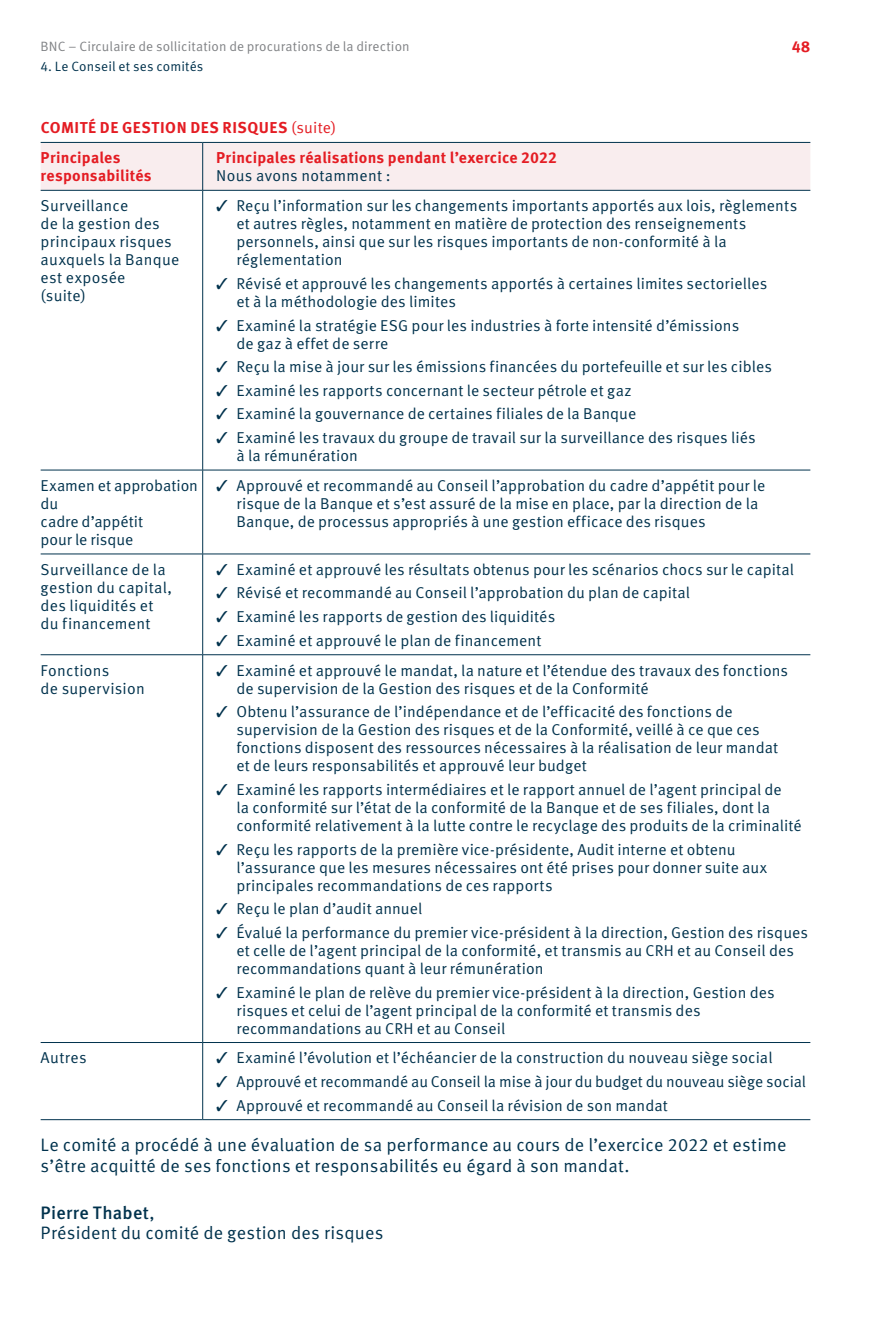
<style>
.page{position:relative;width:871px;height:1337px;background:#fff}
.page>*{position:absolute;margin:0;border:0;box-sizing:border-box;transform-origin:0 0}
.Bullet{font:18px/20.2px "Meta Pro Norm";letter-spacing:.01em;color:#00324d}
.Bullet-2{font:15.75px/18px "Meta Pro Norm";letter-spacing:.005em;color:#00324d}
.Tableau-titre-rouge{font:700 15.75px/18px "Meta Pro";letter-spacing:.015em;color:#e41c23}
.Tableau-titre-rouge-2{font:700 15.75px "Meta Pro";letter-spacing:.035em;color:#e41c23}
.Texte-Demi-Space-aft{font:15.75px "Meta Pro Norm";letter-spacing:.02em;color:#00324d}
.t1{font:13.5px "Meta Pro Norm";letter-spacing:.005em;color:#808285}
.t2{font:13.5px "Meta Pro Norm";letter-spacing:.015em;color:#00324d}
.s1{font-family:"Meta Pro Norm";font-weight:400}
.s2{font-family:"Meta Pro";font-weight:500}
</style>
<div class="page">
<div style="left:41px;top:143px;width:769px;height:47px;background:#f9edee"></div>
<hr style="left:202px;top:143px;width:1px;height:47px;background:#00324d">
<hr style="left:202px;top:191px;width:1px;height:279px;background:#00324d">
<hr style="left:202px;top:470px;width:1px;height:83px;background:#00324d">
<hr style="left:202px;top:554px;width:1px;height:100px;background:#00324d">
<hr style="left:202px;top:655px;width:1px;height:387px;background:#00324d">
<hr style="left:202px;top:1042px;width:1px;height:77px;background:#00324d">
<hr style="left:41px;top:190px;width:162px;height:1px;background:#00324d">
<hr style="left:203px;top:190px;width:607px;height:1px;background:#00324d">
<hr style="left:41px;top:469px;width:162px;height:1px;background:#00324d">
<hr style="left:203px;top:469px;width:607px;height:1px;background:#00324d">
<hr style="left:41px;top:553px;width:162px;height:1px;background:#00324d">
<hr style="left:203px;top:553px;width:607px;height:1px;background:#00324d">
<hr style="left:41px;top:1042px;width:162px;height:1px;background:#00324d">
<hr style="left:203px;top:1042px;width:607px;height:1px;background:#00324d">
<hr style="left:41px;top:1119px;width:162px;height:1px;background:#00324d">
<hr style="left:203px;top:1119px;width:607px;height:1px;background:#00324d">
<hr style="left:41px;top:654px;width:162px;height:1px;background:#00324d">
<hr style="left:203px;top:654px;width:607px;height:1px;background:#00324d">
<hr style="left:41px;top:142px;width:162px;height:1px;background:#00324d">
<hr style="left:203px;top:142px;width:607px;height:1px;background:#00324d">
<p class="t1" style="left:40px;top:36px;width:371px">BNC – Circulaire de sollicitation de procurations de la direction</p>
<p class="t2" style="left:40px;top:56px;width:164px">4. Le Conseil et ses comités</p>
<p class="Tableau-titre-rouge-2" style="left:41px;top:116px;width:297px">COMITÉ DE GESTION DES RISQUES <span class="s1">(suite)</span></p>
<p class="Tableau-titre-rouge" style="left:41px;top:148px;width:113px">Principales responsabilités</p>
<p class="Tableau-titre-rouge" style="left:216px;top:148px;width:342px">Principales réalisations pendant l’exercice 2022</p>
<p class="Texte-Demi-Space-aft" style="left:216px;top:164px;width:176px">Nous avons notamment :</p>
<p class="Tableau-titre-rouge" style="left:792px;top:37px;width:20px">48</p>
<p class="Bullet-2" style="left:41px;top:196px;width:140px">Surveillance<br>de la gestion des principaux risques auxquels la Banque est exposée<br>(suite)</p>
<p class="Bullet-2" style="left:236px;top:196px;width:562px;text-indent:-20px">✓ Reçu l’information sur les changements importants apportés aux lois, règlements et autres règles, notamment en matière de protection des renseignements personnels, ainsi que sur les risques importants de non-conformité à la réglementation</p>
<p class="Bullet-2" style="left:236px;top:273px;width:532px;text-indent:-20px">✓ Révisé et approuvé les changements apportés à certaines limites sectorielles et à la méthodologie des limites</p>
<p class="Bullet-2" style="left:236px;top:315px;width:504px;text-indent:-20px">✓ Examiné la stratégie ESG pour les industries à forte intensité d’émissions de gaz à effet de serre</p>
<p class="Bullet-2" style="left:216px;top:357px;width:557px">✓ Reçu la mise à jour sur les émissions financées du portefeuille et sur les cibles</p>
<p class="Bullet-2" style="left:216px;top:380px;width:417px">✓ Examiné les rapports concernant le secteur pétrole et gaz</p>
<p class="Bullet-2" style="left:216px;top:404px;width:422px">✓ Examiné la gouvernance de certaines filiales de la Banque</p>
<p class="Bullet-2" style="left:236px;top:427px;width:521px;text-indent:-20px">✓ Examiné les travaux du groupe de travail sur la surveillance des risques liés à la rémunération</p>
<p class="Bullet-2" style="left:41px;top:475px;width:159px">Examen et approbation du<br>cadre d’appétit<br>pour le risque</p>
<p class="Bullet-2" style="left:236px;top:475px;width:530px;text-indent:-20px">✓ Approuvé et recommandé au Conseil l’approbation du cadre d’appétit pour le risque de la Banque et s’est assuré de la mise en place, par la direction de la<br>Banque, de processus appropriés à une gestion efficace des risques</p>
<p class="Bullet-2" style="left:41px;top:559px;width:133px">Surveillance de la gestion du capital, des liquidités et du financement</p>
<p class="Bullet-2" style="left:216px;top:559px;width:579px">✓ Examiné et approuvé les résultats obtenus pour les scénarios chocs sur le capital</p>
<p class="Bullet-2" style="left:216px;top:583px;width:475px">✓ Révisé et recommandé au Conseil l’approbation du plan de capital</p>
<p class="Bullet-2" style="left:216px;top:606px;width:340px">✓ Examiné les rapports de gestion des liquidités</p>
<p class="Bullet-2" style="left:216px;top:630px;width:327px">✓ Examiné et approuvé le plan de financement</p>
<p class="Bullet-2" style="left:41px;top:660px;width:106px">Fonctions<br>de supervision</p>
<p class="Bullet-2" style="left:236px;top:660px;width:553px;text-indent:-20px">✓ Examiné et approuvé le mandat, la nature et l’étendue des travaux des fonctions de supervision de la Gestion des risques et de la Conformité</p>
<p class="Bullet-2" style="left:236px;top:702px;width:543px;text-indent:-20px">✓ Obtenu l’assurance de l’indépendance et de l’efficacité des fonctions de supervision de la Gestion des risques et de la Conformité, veillé à ce que ces fonctions disposent des ressources nécessaires à la réalisation de leur mandat et de leurs responsabilités et approuvé leur budget</p>
<p class="Bullet-2" style="left:236px;top:779px;width:567px;text-indent:-20px">✓ Examiné les rapports intermédiaires et le rapport annuel de l’agent principal de<br>la conformité sur l’état de la conformité de la Banque et de ses filiales, dont la conformité relativement à la lutte contre le recyclage des produits de la criminalité</p>
<p class="Bullet-2" style="left:236px;top:839px;width:532px;text-indent:-20px">✓ Reçu les rapports de la première vice-présidente, Audit interne et obtenu l’assurance que les mesures nécessaires ont été prises pour donner suite aux principales recommandations de ces rapports</p>
<p class="Bullet-2" style="left:216px;top:898px;width:208px">✓ Reçu le plan d’audit annuel</p>
<p class="Bullet-2" style="left:236px;top:922px;width:573px;text-indent:-20px">✓ Évalué la performance du premier vice-président à la direction, Gestion des risques et celle de l’agent principal de la conformité, et transmis au CRH et au Conseil des recommandations quant à leur rémunération</p>
<p class="Bullet-2" style="left:236px;top:982px;width:540px;text-indent:-20px">✓ Examiné le plan de relève du premier vice-président à la direction, Gestion des risques et celui de l’agent principal de la conformité et transmis des recommandations au CRH et au Conseil</p>
<p class="Bullet-2" style="left:41px;top:1048px;width:47px">Autres</p>
<p class="Bullet-2" style="left:216px;top:1048px;width:558px">✓ Examiné l’évolution et l’échéancier de la construction du nouveau siège social</p>
<p class="Bullet-2" style="left:216px;top:1071px;width:591px">✓ Approuvé et recommandé au Conseil la mise à jour du budget du nouveau siège social</p>
<p class="Bullet-2" style="left:216px;top:1095px;width:453px">✓ Approuvé et recommandé au Conseil la révision de son mandat</p>
<p class="Bullet" style="left:41px;top:1134px;width:747px">Le comité a procédé à une évaluation de sa performance au cours de l’exercice 2022 et estime s’être acquitté de ses fonctions et responsabilités eu égard à son mandat.</p>
<p class="Bullet" style="left:41px;top:1201px;width:344px"><span class="s2">Pierre Thabet</span>,<br>Président du comité de gestion des risques</p>
</div>
